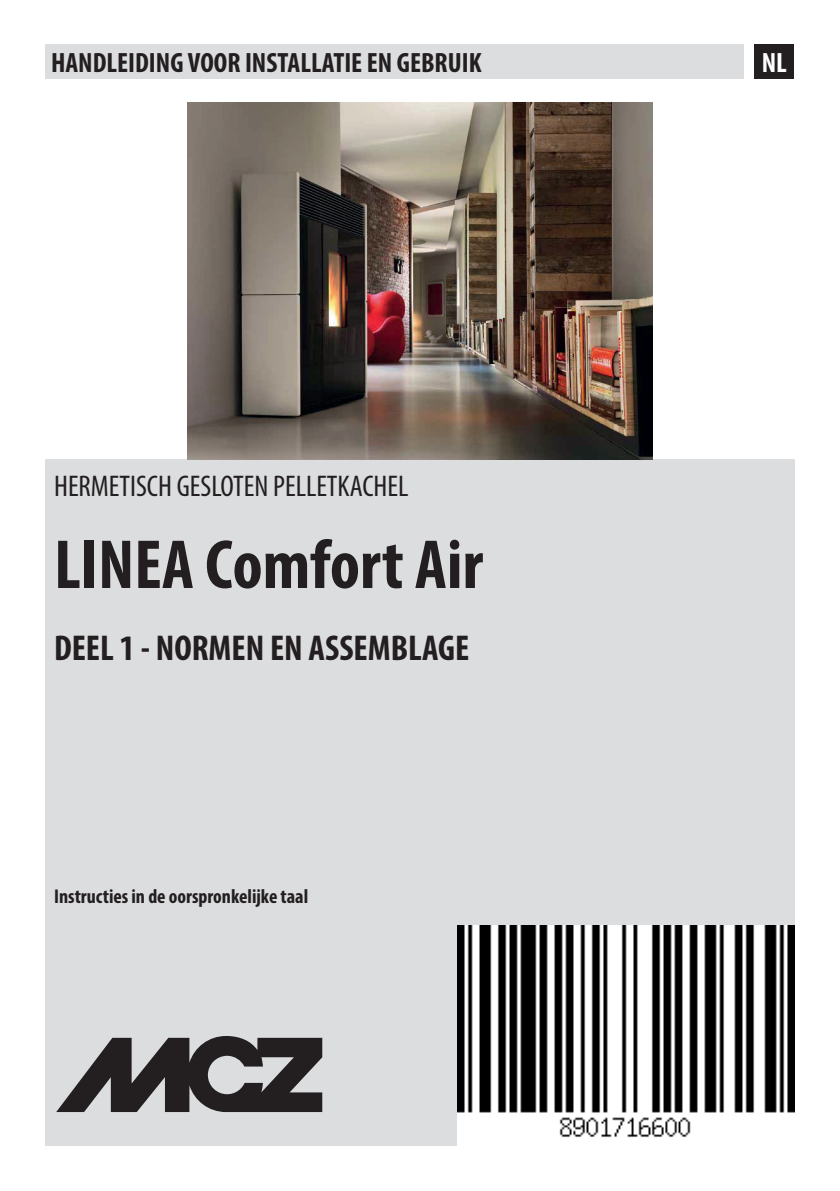
<style>
.page{position:relative;width:840px;height:1191px;background:#fff}
.page>*{position:absolute;margin:0;border:0;box-sizing:border-box;transform-origin:0 0}
.t1{font:700 condensed 70px "Myriad Pro";color:#231f20}
.t2{font:700 condensed 36px "Myriad Pro";color:#231f20}
.t3{font:condensed 30px "Myriad Pro";color:#231f20}
.t4{font:700 condensed 28px "Myriad Pro";color:#231f20}
.t5{font:700 condensed 28px "Myriad Pro";color:#fff}
.sottotitolo{font:700 condensed 20px "Myriad Pro";color:#231f20}
</style>
<div class="page">
<div style="left:45px;top:459px;width:749px;height:686px;background:#dcdddf"></div>
<div style="left:45px;top:45px;width:698px;height:34px;background:#dcdddf"></div>
<div style="left:754px;top:45px;width:39px;height:34px;background:#231f20"></div>
<svg style="left:56px;top:1036px;width:266px;height:76px"></svg>
<img style="left:187px;top:102px;width:465px;height:357px">
<img style="left:457px;top:925px;width:337px;height:220px">
<p class="t4" style="left:51px;top:45px;width:432px">HANDLEIDING VOOR INSTALLATIE EN GEBRUIK</p>
<p class="t5" style="left:761px;top:45px;width:27px">NL</p>
<p class="t3" style="left:54px;top:468px;width:355px">HERMETISCH GESLOTEN PELLETKACHEL</p>
<p class="t1" style="left:54px;top:521px;width:430px">LINEA Comfort Air</p>
<p class="t2" style="left:54px;top:625px;width:416px">DEEL 1 - NORMEN EN ASSEMBLAGE</p>
<p class="sottotitolo" style="left:54px;top:883px;width:255px">Instructies in de oorspronkelijke taal</p>
</div>
